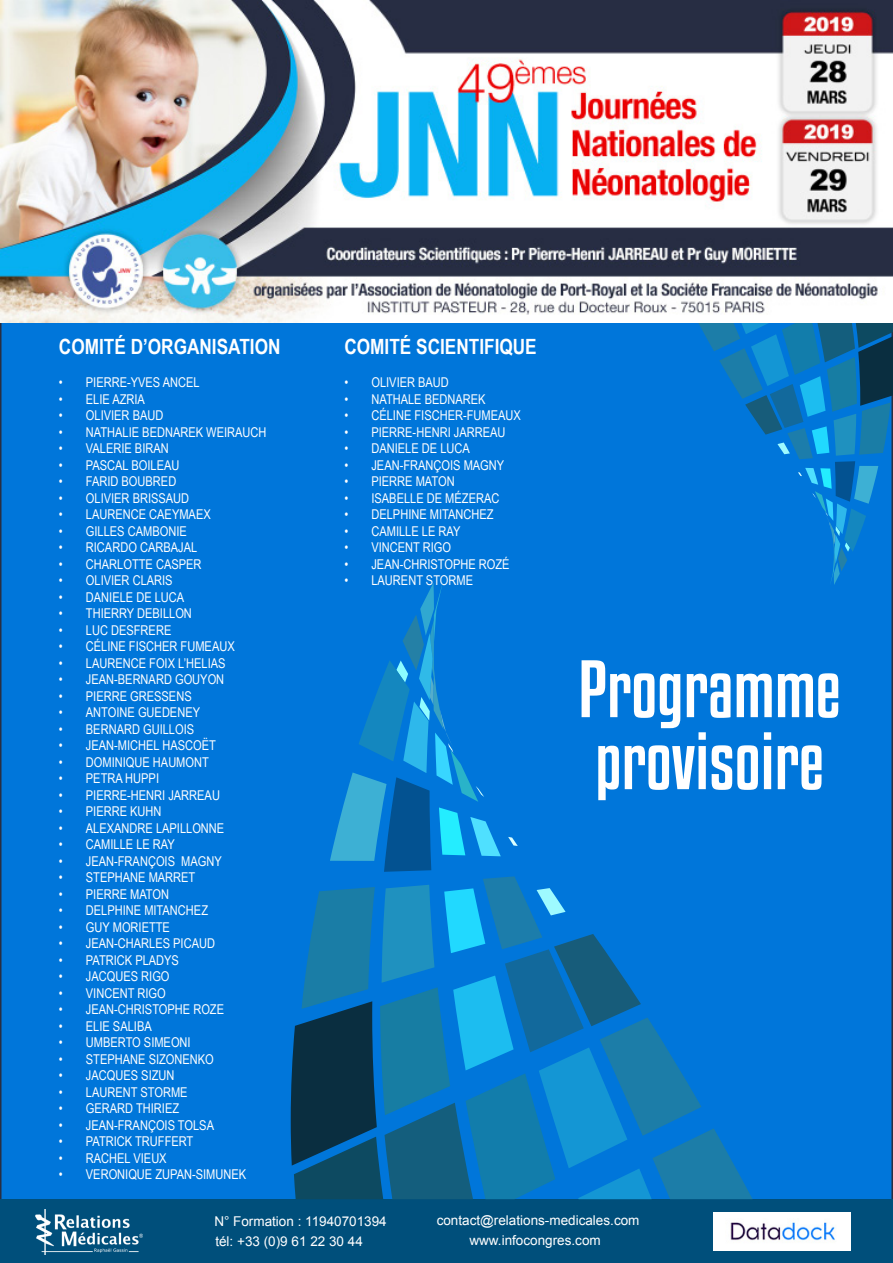
<style>
.page{position:relative;width:893px;height:1263px;background:#fff}
.page>*{position:absolute;margin:0;border:0;box-sizing:border-box;transform-origin:0 0}
.t1{font:72px/72px "Kenyan Coffee Rg";color:#fff}
.t2{font:700 21px "Arial Narrow";color:#fff}
.t3{font:13.5px "Arial Narrow";color:#fff}
.t4{font:13.5px/19.6px "Arial";color:#fff}
</style>
<div class="page">
<div style="left:1px;top:0;width:891px;height:1212px;background:#0076da"></div>
<div style="left:0;top:1199px;width:893px;height:64px;background:#004f7b"></div>
<img style="left:36px;top:1210px;width:106px;height:44px">
<img style="left:714px;top:1212px;width:136px;height:38px">
<svg style="left:291px;top:322px;width:602px;height:877px"></svg>
<img style="left:0;top:0;width:893px;height:322px">
<p class="t2" style="left:59px;top:331px;width:223px">COMITÉ D’ORGANISATION</p>
<p class="t3" style="left:59px;top:372px;width:142px">• PIERRE-YVES ANCEL</p>
<p class="t3" style="left:59px;top:389px;width:88px">• ELIE AZRIA</p>
<p class="t3" style="left:59px;top:405px;width:106px">• OLIVIER BAUD</p>
<p class="t3" style="left:59px;top:422px;width:209px">• NATHALIE BEDNAREK WEIRAUCH</p>
<p class="t3" style="left:59px;top:438px;width:111px">• VALERIE BIRAN</p>
<p class="t3" style="left:59px;top:455px;width:122px">• PASCAL BOILEAU</p>
<p class="t3" style="left:59px;top:471px;width:119px">• FARID BOUBRED</p>
<p class="t3" style="left:59px;top:488px;width:132px">• OLIVIER BRISSAUD</p>
<p class="t3" style="left:59px;top:504px;width:153px">• LAURENCE CAEYMAEX</p>
<p class="t3" style="left:59px;top:521px;width:129px">• GILLES CAMBONIE</p>
<p class="t3" style="left:59px;top:537px;width:140px">• RICARDO CARBAJAL</p>
<p class="t3" style="left:59px;top:554px;width:144px">• CHARLOTTE CASPER</p>
<p class="t3" style="left:59px;top:570px;width:115px">• OLIVIER CLARIS</p>
<p class="t3" style="left:59px;top:587px;width:127px">• DANIELE DE LUCA</p>
<p class="t3" style="left:59px;top:603px;width:135px">• THIERRY DEBILLON</p>
<p class="t3" style="left:59px;top:620px;width:114px">• LUC DESFRERE</p>
<p class="t3" style="left:59px;top:636px;width:177px">• CÉLINE FISCHER FUMEAUX</p>
<p class="t3" style="left:59px;top:653px;width:168px">• LAURENCE FOIX L’HELIAS</p>
<p class="t3" style="left:59px;top:669px;width:167px">• JEAN-BERNARD GOUYON</p>
<p class="t3" style="left:59px;top:686px;width:134px">• PIERRE GRESSENS</p>
<p class="t3" style="left:59px;top:702px;width:143px">• ANTOINE GUEDENEY</p>
<p class="t3" style="left:59px;top:719px;width:137px">• BERNARD GUILLOIS</p>
<p class="t3" style="left:59px;top:735px;width:158px">• JEAN-MICHEL HASCOËT</p>
<p class="t3" style="left:59px;top:752px;width:151px">• DOMINIQUE HAUMONT</p>
<p class="t3" style="left:59px;top:768px;width:102px">• PETRA HUPPI</p>
<p class="t3" style="left:59px;top:785px;width:163px">• PIERRE-HENRI JARREAU</p>
<p class="t3" style="left:59px;top:801px;width:104px">• PIERRE KUHN</p>
<p class="t3" style="left:59px;top:818px;width:167px">• ALEXANDRE LAPILLONNE</p>
<p class="t3" style="left:59px;top:834px;width:118px">• CAMILLE LE RAY</p>
<p class="t3" style="left:59px;top:851px;width:164px">• JEAN-FRANÇOIS MAGNY</p>
<p class="t3" style="left:59px;top:867px;width:138px">• STEPHANE MARRET</p>
<p class="t3" style="left:59px;top:884px;width:112px">• PIERRE MATON</p>
<p class="t3" style="left:59px;top:900px;width:151px">• DELPHINE MITANCHEZ</p>
<p class="t3" style="left:59px;top:917px;width:113px">• GUY MORIETTE</p>
<p class="t3" style="left:59px;top:933px;width:158px">• JEAN-CHARLES PICAUD</p>
<p class="t3" style="left:59px;top:950px;width:122px">• PATRICK PLADYS</p>
<p class="t3" style="left:59px;top:966px;width:112px">• JACQUES RIGO</p>
<p class="t3" style="left:59px;top:983px;width:108px">• VINCENT RIGO</p>
<p class="t3" style="left:59px;top:999px;width:167px">• JEAN-CHRISTOPHE ROZE</p>
<p class="t3" style="left:59px;top:1016px;width:94px">• ELIE SALIBA</p>
<p class="t3" style="left:59px;top:1032px;width:133px">• UMBERTO SIMEONI</p>
<p class="t3" style="left:59px;top:1049px;width:156px">• STEPHANE SIZONENKO</p>
<p class="t3" style="left:59px;top:1065px;width:117px">• JACQUES SIZUN</p>
<p class="t3" style="left:59px;top:1082px;width:130px">• LAURENT STORME</p>
<p class="t3" style="left:59px;top:1098px;width:122px">• GERARD THIRIEZ</p>
<p class="t3" style="left:59px;top:1115px;width:157px">• JEAN-FRANÇOIS TOLSA</p>
<p class="t3" style="left:59px;top:1131px;width:136px">• PATRICK TRUFFERT</p>
<p class="t3" style="left:59px;top:1148px;width:109px">• RACHEL VIEUX</p>
<p class="t3" style="left:59px;top:1164px;width:189px">• VERONIQUE ZUPAN-SIMUNEK</p>
<p class="t2" style="left:344px;top:331px;width:194px">COMITÉ SCIENTIFIQUE</p>
<p class="t3" style="left:344px;top:373px;width:106px">• OLIVIER BAUD</p>
<p class="t3" style="left:344px;top:389px;width:143px">• NATHALE BEDNAREK</p>
<p class="t3" style="left:344px;top:406px;width:178px">• CÉLINE FISCHER-FUMEAUX</p>
<p class="t3" style="left:344px;top:422px;width:163px">• PIERRE-HENRI JARREAU</p>
<p class="t3" style="left:344px;top:439px;width:127px">• DANIELE DE LUCA</p>
<p class="t3" style="left:344px;top:455px;width:161px">• JEAN-FRANÇOIS MAGNY</p>
<p class="t3" style="left:344px;top:472px;width:112px">• PIERRE MATON</p>
<p class="t3" style="left:344px;top:488px;width:156px">• ISABELLE DE MÉZERAC</p>
<p class="t3" style="left:344px;top:505px;width:151px">• DELPHINE MITANCHEZ</p>
<p class="t3" style="left:344px;top:521px;width:118px">• CAMILLE LE RAY</p>
<p class="t3" style="left:344px;top:538px;width:108px">• VINCENT RIGO</p>
<p class="t3" style="left:344px;top:554px;width:167px">• JEAN-CHRISTOPHE ROZÉ</p>
<p class="t3" style="left:344px;top:571px;width:130px">• LAURENT STORME</p>
<p class="t1" style="left:578px;top:653px;width:264px">Programme provisoire</p>
<p class="t4" style="left:214px;top:1212px;width:174px">N° Formation : 11940701394 tél: +33 (0)9 61 22 30 44</p>
<p class="t4" style="left:437px;top:1210px;width:204px">contact@relations-medicales.com</p>
<p class="t4" style="left:469px;top:1230px;width:133px">www.infocongres.com</p>
</div>
